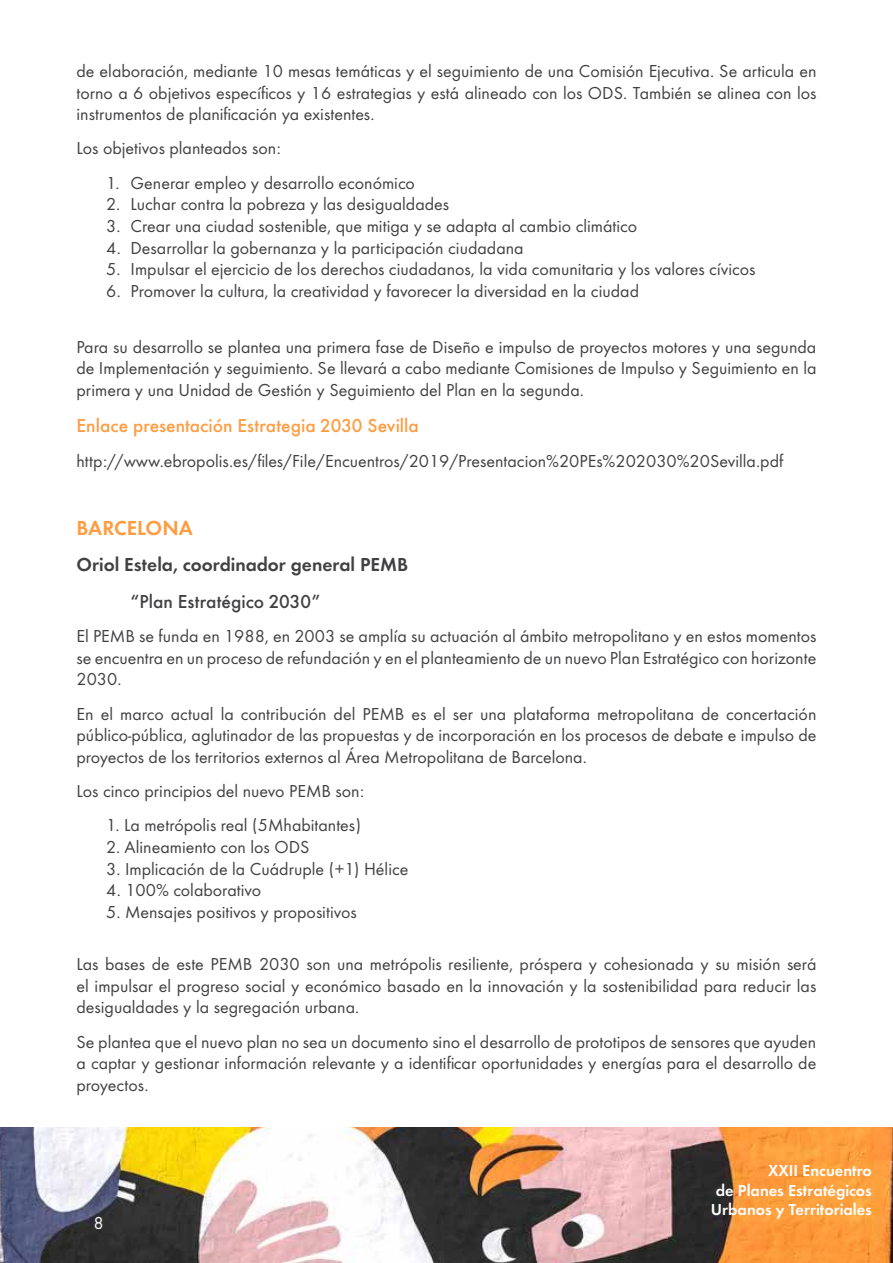
<style>
.page{position:relative;width:893px;height:1263px;background:#fff}
.page>*{position:absolute;margin:0;border:0;box-sizing:border-box;transform-origin:0 0}
.t1{font:600 21px "Futura Round";color:#ff9c41}
.t2{font:500 19.5px "Futura Round";color:#ff9c41}
.t3{font:600 19.5px "Futura Round";color:#414042}
.t4{font:500 19.5px "Futura Round";color:#414042}
.t5{font:18px/21.6px "Futura Round";color:#414042;text-align:justify}
.t6{font:18px "Futura Round";color:#fff}
.t7{font:600 16.5px/19.8px "Futura Round";color:#fff;text-align:right}
</style>
<div class="page">
<img style="left:0;top:1127px;width:893px;height:136px">
<p class="t5" style="left:77px;top:59px;width:741px">de elaboración, mediante 10 mesas temáticas y el seguimiento de una Comisión Ejecutiva. Se articula en torno a 6 objetivos específicos y 16 estrategias y está alineado con los ODS. También se alinea con los instrumentos de planificación ya existentes.</p>
<p class="t5" style="left:77px;top:136px;width:206px">Los objetivos planteados son:</p>
<p class="t5" style="left:106px;top:171px;width:310px">1. Generar empleo y desarrollo económico</p>
<p class="t5" style="left:106px;top:192px;width:344px">2. Luchar contra la pobreza y las desigualdades</p>
<p class="t5" style="left:106px;top:214px;width:532px">3. Crear una ciudad sostenible, que mitiga y se adapta al cambio climático</p>
<p class="t5" style="left:106px;top:236px;width:419px">4. Desarrollar la gobernanza y la participación ciudadana</p>
<p class="t5" style="left:106px;top:257px;width:651px">5. Impulsar el ejercicio de los derechos ciudadanos, la vida comunitaria y los valores cívicos</p>
<p class="t5" style="left:106px;top:279px;width:534px">6. Promover la cultura, la creatividad y favorecer la diversidad en la ciudad</p>
<p class="t5" style="left:77px;top:335px;width:741px">Para su desarrollo se plantea una primera fase de Diseño e impulso de proyectos motores y una segunda de Implementación y seguimiento. Se llevará a cabo mediante Comisiones de Impulso y Seguimiento en la primera y una Unidad de Gestión y Seguimiento del Plan en la segunda.</p>
<p class="t2" style="left:77px;top:411px;width:344px">Enlace presentación Estrategia 2030 Sevilla</p>
<p class="t5" style="left:77px;top:448px;width:708px">http://www.ebropolis.es/files/File/Encuentros/2019/Presentacion%20PEs%202030%20Sevilla.pdf</p>
<p class="t1" style="left:77px;top:512px;width:118px">BARCELONA</p>
<p class="t3" style="left:77px;top:550px;width:333px">Oriol Estela, coordinador general PEMB</p>
<p class="t4" style="left:131px;top:587px;width:191px">“Plan Estratégico 2030”</p>
<p class="t5" style="left:77px;top:624px;width:741px">El PEMB se funda en 1988, en 2003 se amplía su actuación al ámbito metropolitano y en estos momentos se encuentra en un proceso de refundación y en el planteamiento de un nuevo Plan Estratégico con horizonte 2030.</p>
<p class="t5" style="left:77px;top:701px;width:741px">En el marco actual la contribución del PEMB es el ser una plataforma metropolitana de concertación público-pública, aglutinador de las propuestas y de incorporación en los procesos de debate e impulso de proyectos de los territorios externos al Área Metropolitana de Barcelona.</p>
<p class="t5" style="left:77px;top:779px;width:289px">Los cinco principios del nuevo PEMB son:</p>
<p class="t5" style="left:106px;top:813px;width:256px">1. La metrópolis real (5Mhabitantes)</p>
<p class="t5" style="left:106px;top:835px;width:205px">2. Alineamiento con los ODS</p>
<p class="t5" style="left:106px;top:856px;width:304px">3. Implicación de la Cuádruple (+1) Hélice</p>
<p class="t5" style="left:106px;top:878px;width:156px">4. 100% colaborativo</p>
<p class="t5" style="left:106px;top:900px;width:252px">5. Mensajes positivos y propositivos</p>
<p class="t5" style="left:77px;top:952px;width:741px">Las bases de este PEMB 2030 son una metrópolis resiliente, próspera y cohesionada y su misión será el impulsar el progreso social y económico basado en la innovación y la sostenibilidad para reducir las desigualdades y la segregación urbana.</p>
<p class="t5" style="left:77px;top:1030px;width:741px">Se plantea que el nuevo plan no sea un documento sino el desarrollo de prototipos de sensores que ayuden a captar y gestionar información relevante y a identificar oportunidades y energías para el desarrollo de proyectos.</p>
<p class="t6" style="left:94px;top:1210px;width:12px">8</p>
<p class="t7" style="left:711px;top:1159px;width:163px">XXII Encuentro<br>de Planes Estratégicos<br>Urbanos y Territoriales</p>
</div>
